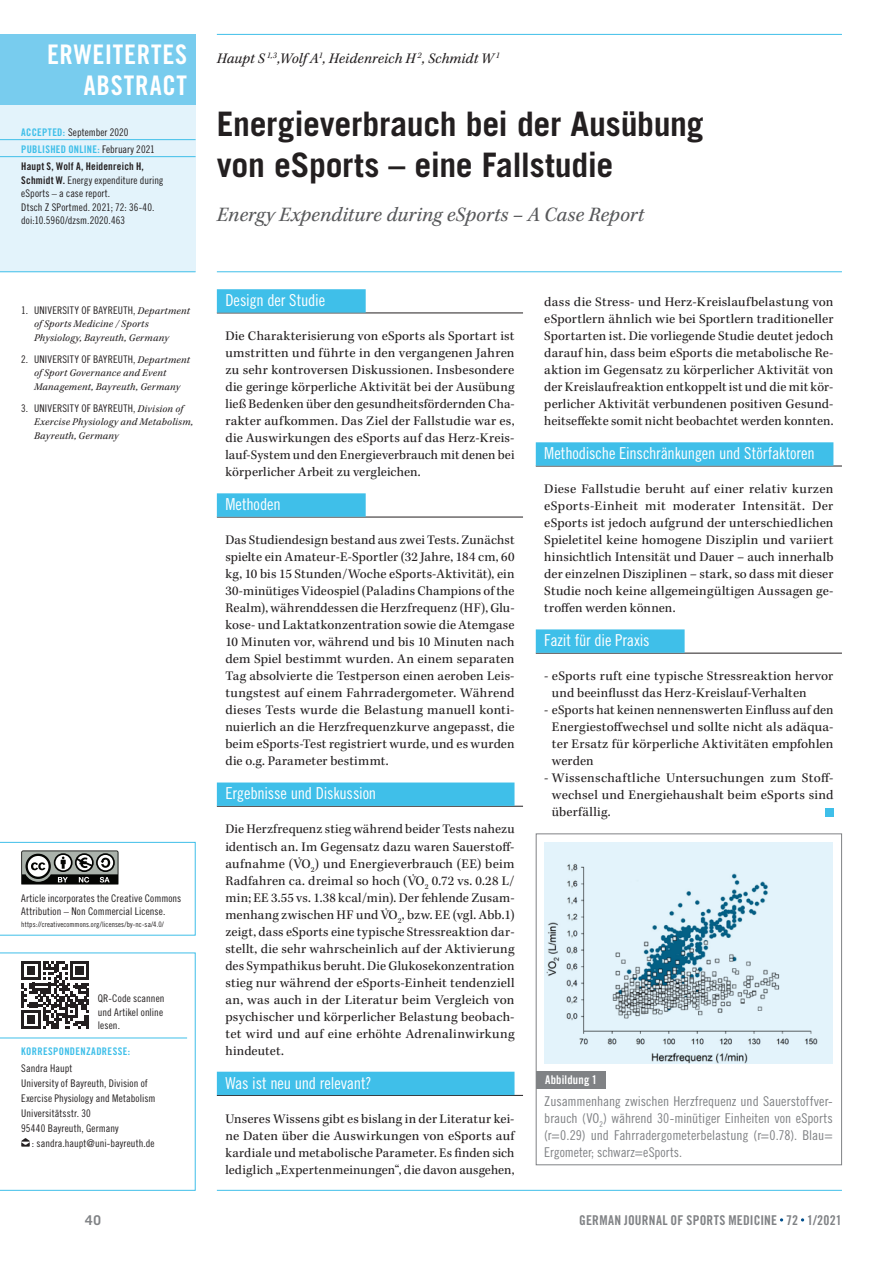
<style>
.page{position:relative;width:893px;height:1263px;background:#fff}
.page>*{position:absolute;margin:0;border:0;box-sizing:border-box;transform-origin:0 0}
.t1{font:700 33.75px/40.5px "Trade Gothic LT Std";letter-spacing:-.01em;color:#231f20}
.t2{font:27px/31.5px "Trade Gothic LT Std Bd Cn 20";letter-spacing:.03em;color:#fff;text-align:right}
.t3{font:italic 21px "Kepler Std";letter-spacing:.005em;color:#57585a}
.t4{font:16.5px "Trade Gothic LT Std Cn 18";letter-spacing:-.01em;color:#fff}
.t5{font:italic 15px "Kepler Std";letter-spacing:.005em;color:#231f20}
.t6{font:13.5px/17px "Kepler Std";letter-spacing:.01em;color:#231f20;text-align:justify}
.t7{font:13.5px/17px "Trade Gothic LT Std Cn 18";color:#808285;text-align:justify}
.t8{font:13.5px "Trade Gothic LT Std Bd Cn 20";letter-spacing:.02em;color:#808285}
.t9{font:700 13.5px "Trade Gothic LT Std";color:#808285}
.t10{font:12px "Trade Gothic LT Std Bd Cn 20";letter-spacing:.015em;color:#fff}
.t11{font:10.5px/13.5px "Trade Gothic LT Std Cn 18";letter-spacing:.01em;color:#231f20}
.t12{font:italic 10.5px/13.5px "Kepler Std";letter-spacing:.02em;color:#231f20}
.t13{font:10.5px "Trade Gothic LT Std Bd Cn 20";letter-spacing:.03em;color:#3fbfe9}
.t14{font:10.5px "Trade Gothic LT Std Bd Cn 20";letter-spacing:.02em;color:#231f20}
.t15{font:7.5px "Trade Gothic LT Std Cn 18";letter-spacing:.015em;color:#231f20}
.s1{font-family:"Trade Gothic LT Std Bd Cn 20";color:#3fbfe9}
.s2{font-family:"Trade Gothic LT Std Cn 18";color:#231f20}
.s3{font-family:"Trade Gothic LT Std Bd Cn 20"}
.s4{font-family:"Kepler Std";font-style:italic}
</style>
<div class="page">
<hr style="left:217px;top:1190px;width:625px;height:1px;background:#3fbfe9">
<svg style="left:0;top:952px;width:196px;height:239px"></svg>
<hr style="left:217px;top:271px;width:625px;height:1px;background:#3fbfe9">
<hr style="left:217px;top:34px;width:625px;height:1px;background:#3fbfe9">
<div style="left:0;top:34px;width:196px;height:71px;background:#78ccee"></div>
<div style="left:0;top:105px;width:196px;height:167px;background:#e3f3fb"></div>
<hr style="left:0;top:271px;width:196px;height:1px;background:#3fbfe9">
<hr style="left:0;top:139px;width:196px;height:1px;background:#3fbfe9">
<hr style="left:0;top:156px;width:196px;height:1px;background:#3fbfe9">
<hr style="left:217px;top:313px;width:306px;height:1px;background:#231f20">
<div style="left:217px;top:289px;width:149px;height:24px;background:#3fbfe9"></div>
<hr style="left:217px;top:517px;width:306px;height:1px;background:#231f20">
<div style="left:217px;top:493px;width:149px;height:24px;background:#3fbfe9"></div>
<hr style="left:217px;top:806px;width:306px;height:1px;background:#231f20">
<div style="left:217px;top:782px;width:297px;height:24px;background:#3fbfe9"></div>
<hr style="left:217px;top:1095px;width:306px;height:1px;background:#231f20">
<div style="left:217px;top:1072px;width:297px;height:23px;background:#3fbfe9"></div>
<hr style="left:536px;top:466px;width:306px;height:1px;background:#231f20">
<div style="left:536px;top:442px;width:297px;height:24px;background:#3fbfe9"></div>
<hr style="left:536px;top:653px;width:306px;height:1px;background:#231f20">
<div style="left:536px;top:629px;width:149px;height:24px;background:#3fbfe9"></div>
<div style="left:825px;top:808px;width:8px;height:8px;background:#3fbfe9"></div>
<svg style="left:21px;top:1138px;width:9px;height:8px"></svg>
<svg style="left:21px;top:961px;width:68px;height:68px"></svg>
<div style="left:537px;top:1071px;width:69px;height:18px;background:#808285"></div>
<div style="left:536px;top:833px;width:306px;height:332px;border:1px solid #808285"></div>
<img style="left:545px;top:842px;width:287px;height:222px">
<svg style="left:0;top:842px;width:196px;height:93px"></svg>
<h2 class="t2" style="left:47px;top:38px;width:141px">ERWEITERTES<br>ABSTRACT</h2>
<p class="t11" style="left:21px;top:125px;width:109px"><span class="s1">ACCEPTED:</span> September 2020</p>
<p class="t13" style="left:21px;top:143px;width:135px">PUBLISHED ONLINE: <span class="s2">February 2021</span></p>
<p class="t14" style="left:21px;top:160px;width:124px">Haupt S, Wolf A, Heidenreich H,</p>
<p class="t11" style="left:21px;top:173px;width:144px"><span class="s3">Schmidt W.</span> Energy expenditure during eSports – a case report.<br>Dtsch Z SPortmed. 2021; 72: 36-40. doi:10.5960/dzsm.2020.463</p>
<p class="t5" style="left:217px;top:50px;width:284px">Haupt S <sup>1,3</sup>,Wolf A<sup>1</sup>, Heidenreich H<sup>2</sup>, Schmidt W<sup>1</sup></p>
<h1 class="t1" style="left:217px;top:103px;width:488px">Energieverbrauch bei der Ausübung von eSports – eine Fallstudie</h1>
<h3 class="t3" style="left:217px;top:203px;width:429px">Energy Expenditure during eSports – A Case Report</h3>
<p class="t11" style="left:21px;top:303px;width:170px">1. UNIVERSITY OF BAYREUTH, <span class="s4">Department</span></p>
<p class="t12" style="left:34px;top:318px;width:136px">of Sports Medicine / Sports<br>Physiology, Bayreuth, Germany</p>
<p class="t11" style="left:21px;top:352px;width:170px">2. UNIVERSITY OF BAYREUTH, <span class="s4">Department</span></p>
<p class="t12" style="left:34px;top:367px;width:148px">of Sport Governance and Event<br>Management, Bayreuth, Germany</p>
<p class="t11" style="left:21px;top:401px;width:163px">3. UNIVERSITY OF BAYREUTH, <span class="s4">Division of</span></p>
<p class="t12" style="left:34px;top:416px;width:161px">Exercise Physiology and Metabolism,<br>Bayreuth, Germany</p>
<p class="t11" style="left:21px;top:891px;width:162px">Article incorporates the Creative Commons<br>Attribution – Non Commercial License.</p>
<p class="t15" style="left:21px;top:920px;width:144px">https://creativecommons.org/licenses/by-nc-sa/4.0/</p>
<p class="t11" style="left:98px;top:991px;width:68px">QR-Code scannen und Artikel online lesen.</p>
<p class="t13" style="left:21px;top:1044px;width:111px">KORRESPONDENZADRESSE:</p>
<p class="t11" style="left:21px;top:1060px;width:136px;line-height:15px">Sandra Haupt<br>University of Bayreuth, Division of<br>Exercise Physiology and Metabolism<br>Universitätsstr. 30<br>95440 Bayreuth, Germany</p>
<p class="t11" style="left:32px;top:1136px;width:124px">: sandra.haupt@uni-bayreuth.de</p>
<p class="t4" style="left:225px;top:290px;width:101px">Design der Studie</p>
<p class="t6" style="left:225px;top:328px;width:291px">Die Charakterisierung von eSports als Sportart ist umstritten und führte in den vergangenen Jahren zu sehr kontroversen Diskussionen. Insbesondere die geringe körperliche Aktivität bei der Ausübung ließ Bedenken über den gesundheitsfördernden Cha&shy;rakter aufkommen. Das Ziel der Fallstudie war es, die Auswirkungen des eSports auf das Herz-Kreis&shy;lauf-System und den Energieverbrauch mit denen bei körperlicher Arbeit zu vergleichen.</p>
<p class="t4" style="left:225px;top:495px;width:57px">Methoden</p>
<p class="t6" style="left:225px;top:532px;width:291px">Das Studiendesign bestand aus zwei Tests. Zunächst spielte ein Amateur-E-Sportler (32 Jahre, 184 cm, 60 kg, 10 bis 15 Stunden/Woche eSports-Aktivität), ein 30-minütiges Videospiel (Paladins Champions of the Realm), währenddessen die Herzfrequenz (HF), Glu&shy;kose- und Laktatkonzentration sowie die Atemgase 10 Minuten vor, während und bis 10 Minuten nach dem Spiel bestimmt wurden. An einem separaten Tag absolvierte die Testperson einen aeroben Leis&shy;tungstest auf einem Fahrradergometer. Während dieses Tests wurde die Belastung manuell konti&shy;nuierlich an die Herzfrequenzkurve angepasst, die beim eSports-Test registriert wurde, und es wurden die o.g. Parameter bestimmt.</p>
<p class="t4" style="left:225px;top:784px;width:152px">Ergebnisse und Diskussion</p>
<p class="t6" style="left:225px;top:821px;width:291px">Die Herzfrequenz stieg während beider Tests nahezu identisch an. Im Gegensatz dazu waren Sauerstoff&shy;aufnahme (V˙O<sub>2</sub>) und Energieverbrauch (EE) beim Radfahren ca. dreimal so hoch (V˙O<sub>2</sub> 0.72 vs. 0.28 L/ min; EE 3.55 vs. 1.38 kcal/min). Der fehlende Zusam&shy;menhang zwischen HF und V˙O<sub>2</sub>, bzw. EE (vgl. Abb.1) zeigt, dass eSports eine typische Stressreaktion dar&shy;stellt, die sehr wahrscheinlich auf der Aktivierung des Sympathikus beruht. Die Glukosekonzentration stieg nur während der eSports-Einheit tendenziell an, was auch in der Literatur beim Vergleich von psychischer und körperlicher Belastung beobach&shy;tet wird und auf eine erhöhte Adrenalinwirkung hindeutet.</p>
<p class="t4" style="left:225px;top:1073px;width:148px">Was ist neu und relevant?</p>
<p class="t6" style="left:225px;top:1110px;width:291px">Unseres Wissens gibt es bislang in der Literatur kei&shy;ne Daten über die Auswirkungen von eSports auf kardiale und metabolische Parameter. Es finden sich lediglich „Expertenmeinungen“, die davon ausgehen,</p>
<p class="t6" style="left:544px;top:294px;width:291px">dass die Stress- und Herz-Kreislaufbelastung von eSportlern ähnlich wie bei Sportlern traditioneller Sportarten ist. Die vorliegende Studie deutet jedoch darauf hin, dass beim eSports die metabolische Re&shy;aktion im Gegensatz zu körperlicher Aktivität von der Kreislaufreaktion entkoppelt ist und die mit kör&shy;perlicher Aktivität verbundenen positiven Gesund&shy;heitseffekte somit nicht beobachtet werden konnten.</p>
<p class="t4" style="left:544px;top:444px;width:272px">Methodische Einschränkungen und Störfaktoren</p>
<p class="t6" style="left:544px;top:481px;width:291px">Diese Fallstudie beruht auf einer relativ kurzen eSports-Einheit mit moderater Intensität. Der eSports ist jedoch aufgrund der unterschiedlichen Spieletitel keine homogene Disziplin und variiert hinsichtlich Intensität und Dauer – auch innerhalb der einzelnen Disziplinen – stark, so dass mit dieser Studie noch keine allgemeingültigen Aussagen ge&shy;troffen werden können.</p>
<p class="t4" style="left:544px;top:631px;width:107px">Fazit für die Praxis</p>
<p class="t6" style="left:552px;top:668px;width:283px;text-indent:-8px">- eSports ruft eine typische Stressreaktion hervor und beeinflusst das Herz-Kreislauf-Verhalten</p>
<p class="t6" style="left:552px;top:702px;width:283px;text-indent:-8px">- eSports hat keinen nennenswerten Einfluss auf den Energiestoffwechsel und sollte nicht als adäqua&shy;ter Ersatz für körperliche Aktivitäten empfohlen werden</p>
<p class="t6" style="left:552px;top:770px;width:283px;text-indent:-8px">- Wissenschaftliche Untersuchungen zum Stoff&shy;wechsel und Energiehaushalt beim eSports sind überfällig.</p>
<p class="t10" style="left:545px;top:1073px;width:54px">Abbildung 1</p>
<p class="t7" style="left:544px;top:1092px;width:290px">Zusammenhang zwischen Herzfrequenz und Sauerstoffver&shy;brauch (VO<sub>2</sub>) während 30-minütiger Einheiten von eSports (r=0.29) und Fahrradergometerbelastung (r=0.78). Blau= Ergometer; schwarz=eSports.</p>
<p class="t9" style="left:85px;top:1211px;width:17px">40</p>
<p class="t8" style="left:579px;top:1212px;width:264px">GERMAN JOURNAL OF SPORTS MEDICINE 72 1/2021</p>
</div>
